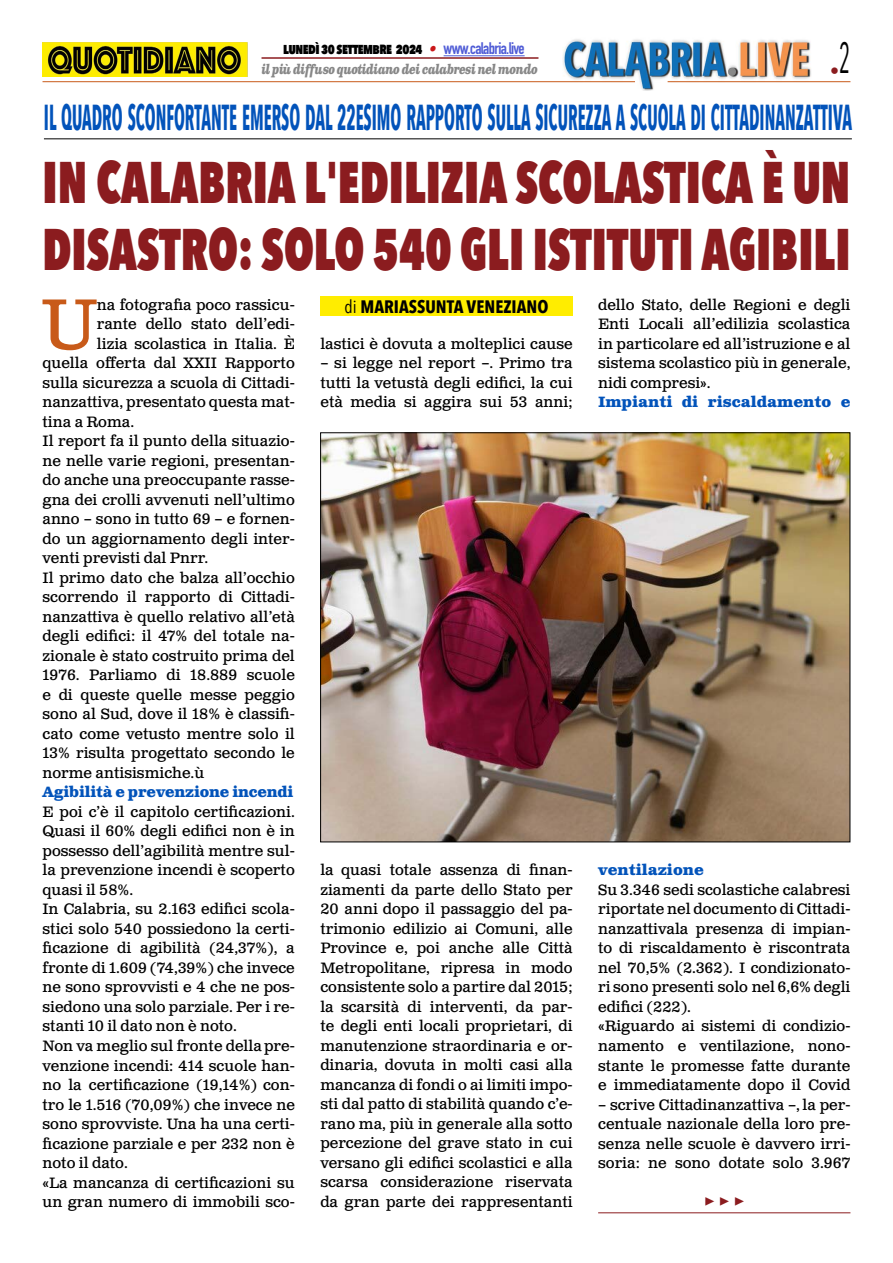
<style>
.page{position:relative;width:893px;height:1263px;background:#fff}
.page>*{position:absolute;margin:0;border:0;box-sizing:border-box;transform-origin:0 0}
.t1{font:71.25px "Clarendon Text Pro";color:#c85a19}
.t2{font:800 58.5px/67.5px "Avenir Next Condensed";color:#8b1c1f;scale:.8 1}
.t3{font:700 36px "Avenir Next Condensed";color:#0253ba;scale:.49 1}
.t4{font:700 18px "Avenir Next Condensed";color:#000}
.t5{font:700 18px "Minion Pro";color:#8b1c1f}
.t6{font:18px "Avenir Next Condensed";color:#8b1c1f}
.t7{font:15px/19.5px "Clarendon Text Pro";color:#000;text-align:justify}
.t8{font:700 15px "Clarendon Text Pro";color:#0253ba}
.t9{font:800 15px "Avenir Next Condensed";letter-spacing:-.04em;color:#000;scale:.9 1}
.t10{font:italic 700 13.5px "Clarendon Text Pro";letter-spacing:-.06em;color:#878787;scale:.79 1}
.s1{font-family:"Clarendon Text Pro";font-weight:700;font-style:italic;color:#ca181a}
.s2{font-family:"DIN Condensed";font-weight:700;font-size:16.5px;color:#4f5cd6}
.s3{font-weight:400}
</style>
<div class="page">
<img style="left:563px;top:39px;width:248px;height:51px">
<hr style="left:43px;top:81px;width:592px;height:1px;background:#c85a19">
<hr style="left:668px;top:81px;width:182px;height:1px;background:#c85a19">
<hr style="left:444px;top:55px;width:81px;height:1px;background:#4f5cd6">
<hr style="left:261px;top:57px;width:277px;height:2px;background:#8b1c1f">
<img style="left:43px;top:42px;width:204px;height:35px">
<div style="left:320px;top:296px;width:253px;height:20px;background:#ffed00"></div>
<img style="left:322px;top:435px;width:526px;height:405px">
<hr style="left:598px;top:1212px;width:252px;height:1px;background:#8b1c1f">
<hr style="left:44px;top:138px;width:808px;height:1px;background:#000">
<p class="t9" style="left:283px;top:39px;width:270px">lunedì 30 settembre 2024 <span class="s1">•</span> <span class="s2">www.calabria.live</span></p>
<p class="t10" style="left:261px;top:61px;width:352px">il più diffuso quotidiano dei calabresi nel mondo</p>
<p class="t6" style="left:830px;top:55px;width:22px">•<sup>2</sup></p>
<h3 class="t3" style="left:44px;top:95px;width:1651px">IL QUADRO SCONFORTANTE EMERSO DAL 22ESIMO RAPPORTO SULLA SICUREZZA A SCUOLA DI CITTADINANZATTIVA</h3>
<h2 class="t2" style="left:43px;top:148px;width:1011px">IN CALABRIA L'EDILIZIA SCOLASTICA È UN<br>DISASTRO: SOLO 540 GLI ISTITUTI AGIBILI</h2>
<h1 class="t1" style="left:42px;top:281px;width:56px">U</h1>
<p class="t7" style="left:97px;top:296px;width:199px">na fotografia poco rassicu-</p>
<p class="t7" style="left:598px;top:296px;width:254px">dello Stato, delle Regioni e degli Enti Locali all’edilizia scolastica in particolare ed all’istruzione e al sistema scolastico più in generale, nidi compresi».</p>
<p class="t8" style="left:598px;top:393px;width:254px">Impianti di riscaldamento e</p>
<p class="t4" style="left:344px;top:295px;width:205px"><span class="s3">di</span> MARIASSUNTA VENEZIANO</p>
<p class="t7" style="left:97px;top:315px;width:199px">rante dello stato dell’edi-</p>
<p class="t7" style="left:97px;top:335px;width:199px">lizia scolastica in Italia. È</p>
<p class="t7" style="left:43px;top:354px;width:254px">quella offerta dal XXII Rapporto</p>
<p class="t7" style="left:43px;top:374px;width:254px">sulla sicurezza a scuola di Cittadi-</p>
<p class="t7" style="left:43px;top:393px;width:254px">nanzattiva, presentato questa mat-</p>
<p class="t7" style="left:43px;top:413px;width:93px">tina a Roma.</p>
<p class="t7" style="left:43px;top:432px;width:254px">Il report fa il punto della situazio-</p>
<p class="t7" style="left:43px;top:452px;width:254px">ne nelle varie regioni, presentan-</p>
<p class="t7" style="left:43px;top:471px;width:254px">do anche una preoccupante rasse-</p>
<p class="t7" style="left:43px;top:491px;width:254px">gna dei crolli avvenuti nell’ultimo</p>
<p class="t7" style="left:43px;top:510px;width:254px">anno – sono in tutto 69 – e fornen-</p>
<p class="t7" style="left:43px;top:530px;width:254px">do un aggiornamento degli inter-</p>
<p class="t7" style="left:43px;top:549px;width:167px">venti previsti dal Pnrr.</p>
<p class="t7" style="left:43px;top:569px;width:254px">Il primo dato che balza all’occhio</p>
<p class="t7" style="left:43px;top:588px;width:254px">scorrendo il rapporto di Cittadi-</p>
<p class="t7" style="left:43px;top:608px;width:254px">nanzattiva è quello relativo all’età</p>
<p class="t7" style="left:43px;top:627px;width:254px">degli edifici: il 47% del totale na-</p>
<p class="t7" style="left:43px;top:647px;width:254px">zionale è stato costruito prima del</p>
<p class="t7" style="left:43px;top:666px;width:254px">1976. Parliamo di 18.889 scuole</p>
<p class="t7" style="left:43px;top:686px;width:254px">e di queste quelle messe peggio</p>
<p class="t7" style="left:43px;top:705px;width:254px">sono al Sud, dove il 18% è classifi-</p>
<p class="t7" style="left:43px;top:725px;width:254px">cato come vetusto mentre solo il</p>
<p class="t7" style="left:43px;top:744px;width:254px">13% risulta progettato secondo le</p>
<p class="t7" style="left:43px;top:764px;width:163px">norme antisismiche.ù</p>
<p class="t8" style="left:43px;top:783px;width:252px">Agibilità e prevenzione incendi</p>
<p class="t7" style="left:43px;top:803px;width:254px;text-align:left">E poi c’è il capitolo certificazioni.<br>Quasi il 60% degli edifici non è in possesso dell’agibilità mentre sul&shy;la prevenzione incendi è scoperto quasi il 58%.<br>In Calabria, su 2.163 edifici scola&shy;stici solo 540 possiedono la certi&shy;ficazione di agibilità (24,37%), a fronte di 1.609 (74,39%) che invece ne sono sprovvisti e 4 che ne pos&shy;siedono una solo parziale. Per i re&shy;stanti 10 il dato non è noto.<br>Non va meglio sul fronte della pre&shy;venzione incendi: 414 scuole han&shy;no la certificazione (19,14%) con&shy;tro le 1.516 (70,09%) che invece ne sono sprovviste. Una ha una certi&shy;ficazione parziale e per 232 non è noto il dato.<br>«La mancanza di certificazioni su un gran numero di immobili sco-</p>
<p class="t7" style="left:320px;top:334px;width:254px">lastici è dovuta a molteplici cause</p>
<p class="t7" style="left:320px;top:354px;width:254px">– si legge nel report –. Primo tra tutti la vetustà degli edifici, la cui età media si aggira sui 53 anni;</p>
<p class="t7" style="left:320px;top:861px;width:254px">la quasi totale assenza di finan&shy;ziamenti da parte dello Stato per 20 anni dopo il passaggio del pa&shy;trimonio edilizio ai Comuni, alle Province e, poi anche alle Città Metropolitane, ripresa in modo consistente solo a partire dal 2015; la scarsità di interventi, da par&shy;te degli enti locali proprietari, di manutenzione straordinaria e or&shy;dinaria, dovuta in molti casi alla mancanza di fondi o ai limiti impo&shy;sti dal patto di stabilità quando c’e&shy;rano ma, più in generale alla sotto percezione del grave stato in cui versano gli edifici scolastici e alla scarsa considerazione riservata da gran parte dei rappresentanti</p>
<p class="t8" style="left:598px;top:861px;width:107px">ventilazione</p>
<p class="t7" style="left:598px;top:881px;width:254px;text-align:left">Su 3.346 sedi scolastiche calabresi riportate nel documento di Cittadi&shy;nanzattivala presenza di impian&shy;to di riscaldamento è riscontrata nel 70,5% (2.362). I condizionato&shy;ri sono presenti solo nel 6,6% degli edifici (222).<br>«Riguardo ai sistemi di condizio&shy;namento e ventilazione, nono&shy;stante le promesse fatte durante e immediatamente dopo il Covid</p>
<p class="t7" style="left:598px;top:1095px;width:254px">– scrive Cittadinanzattiva –, la per&shy;centuale nazionale della loro pre&shy;senza nelle scuole è davvero irri&shy;soria: ne sono dotate solo 3.967</p>
<p class="t5" style="left:704px;top:1188px;width:42px">▶ ▶ ▶</p>
</div>
